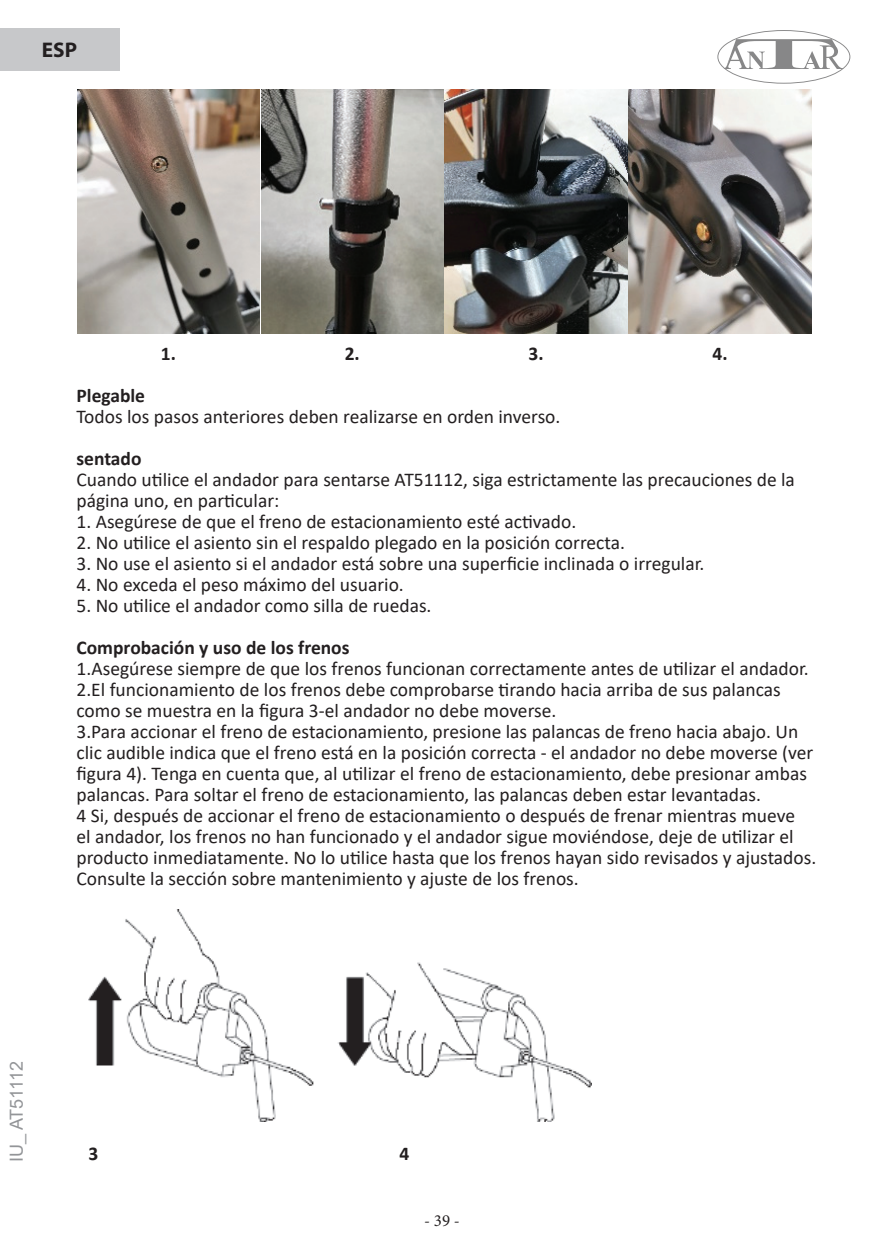
<style>
.page{position:relative;width:893px;height:1259px;background:#fff}
.page>*{position:absolute;margin:0;border:0;box-sizing:border-box;transform-origin:0 0}
.t1{font:700 21.3px "Myriad Pro";color:#231f20}
.t2{font:19.5px/21px "Calibri";color:#231f20}
.t3{font:700 19.5px "Calibri";color:#231f20}
.t4{font:18px "Arial";color:#939598}
.t5{font:16.8px "Minion Pro";color:#231f20}
</style>
<div class="page">
<svg style="left:717px;top:30px;width:133px;height:54px"></svg>
<img style="left:77px;top:90px;width:550px;height:243px">
<img style="left:629px;top:90px;width:182px;height:243px">
<img style="left:89px;top:909px;width:502px;height:212px">
<div style="left:0;top:28px;width:119px;height:43px;background:#c7c8ca"></div>
<p class="t1" style="left:42px;top:38px;width:37px">ESP</p>
<p class="t3" style="left:161px;top:343px;width:17px">1.</p>
<p class="t3" style="left:345px;top:343px;width:17px">2.</p>
<p class="t3" style="left:529px;top:343px;width:17px">3.</p>
<p class="t3" style="left:712px;top:343px;width:17px">4.</p>
<p class="t3" style="left:77px;top:385px;width:70px">Plegable</p>
<p class="t2" style="left:77px;top:406px;width:485px">Todos los pasos anteriores deben realizarse en orden inverso.</p>
<p class="t3" style="left:77px;top:445px;width:67px">sentado</p>
<p class="t2" style="left:77px;top:469px;width:720px">Cuando utilice el andador para sentarse AT51112, siga estrictamente las precauciones de la página uno, en particular:</p>
<p class="t2" style="left:77px;top:511px;width:501px">1. Asegúrese de que el freno de estacionamiento esté activado.</p>
<p class="t2" style="left:77px;top:532px;width:550px">2. No utilice el asiento sin el respaldo plegado en la posición correcta.</p>
<p class="t2" style="left:77px;top:553px;width:629px">3. No use el asiento si el andador está sobre una superficie inclinada o irregular.</p>
<p class="t2" style="left:77px;top:574px;width:329px">4. No exceda el peso máximo del usuario.</p>
<p class="t2" style="left:77px;top:595px;width:357px">5. No utilice el andador como silla de ruedas.</p>
<p class="t3" style="left:77px;top:634px;width:275px">Comprobación y uso de los frenos</p>
<p class="t2" style="left:77px;top:658px;width:741px">1.Asegúrese siempre de que los frenos funcionan correctamente antes de utilizar el andador.<br>2.El funcionamiento de los frenos debe comprobarse tirando hacia arriba de sus palancas como se muestra en la figura 3-el andador no debe moverse.<br>3.Para accionar el freno de estacionamiento, presione las palancas de freno hacia abajo. Un clic audible indica que el freno está en la posición correcta - el andador no debe moverse (ver figura 4). Tenga en cuenta que, al utilizar el freno de estacionamiento, debe presionar ambas palancas. Para soltar el freno de estacionamiento, las palancas deben estar levantadas.<br>4 Si, después de accionar el freno de estacionamiento o después de frenar mientras mueve<br>el andador, los frenos no han funcionado y el andador sigue moviéndose, deje de utilizar el producto inmediatamente. No lo utilice hasta que los frenos hayan sido revisados y ajustados.<br>Consulte la sección sobre mantenimiento y ajuste de los frenos.</p>
<p class="t4" style="left:10px;top:1162px;width:103px;rotate:-90deg">IU_ AT51112</p>
<p class="t3" style="left:89px;top:1143px;width:11px">3</p>
<p class="t3" style="left:399px;top:1143px;width:11px">4</p>
<p class="t5" style="left:424px;top:1210px;width:37px">- 39 -</p>
</div>
